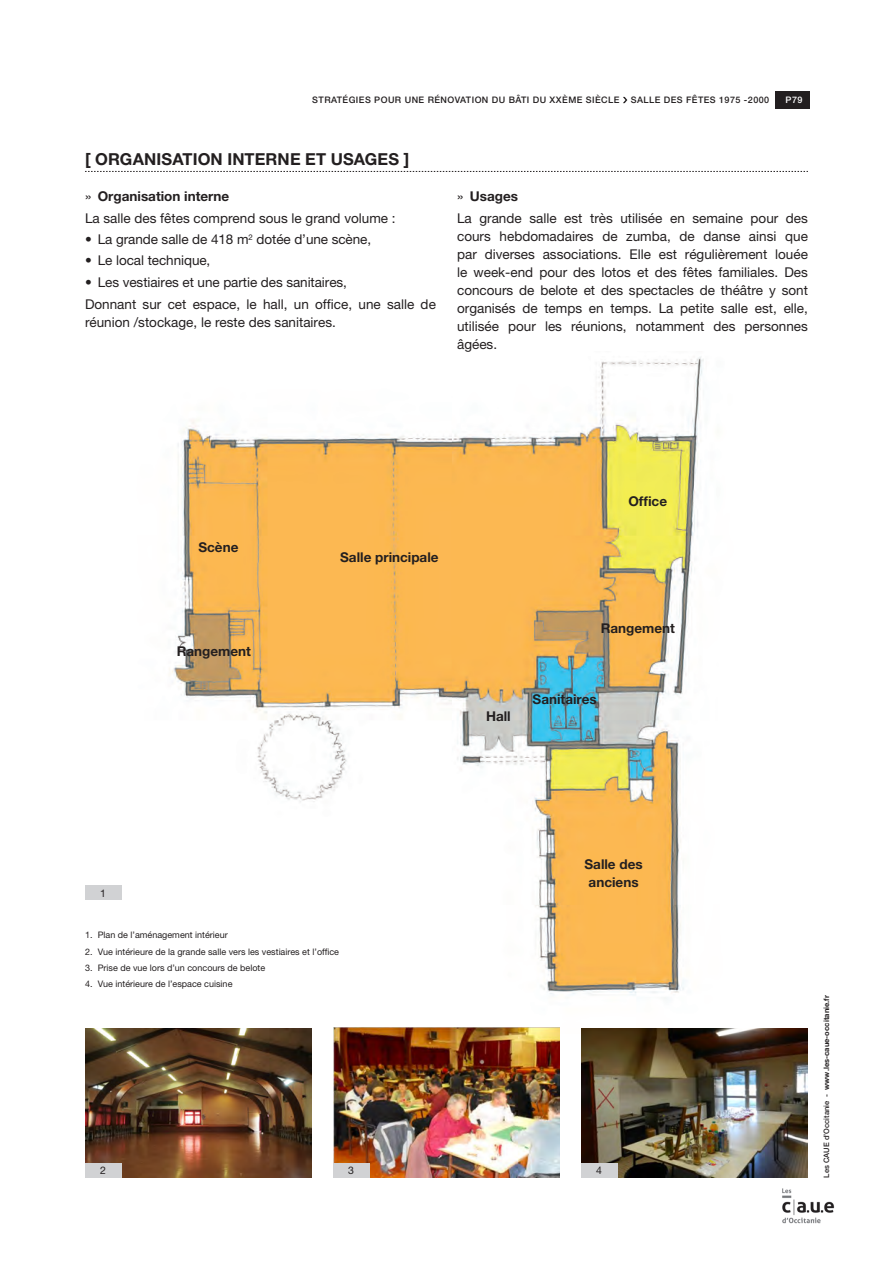
<style>
.page{position:relative;width:893px;height:1263px;background:#fff}
.page>*{position:absolute;margin:0;border:0;box-sizing:border-box;transform-origin:0 0}
.Contenu___Titre{font:700 16.5px "Helvetica Neue LT Pro";letter-spacing:.005em;color:#231f20}
.Contenu___texte{font:13.5px/18px "Helvetica Neue LT Pro";color:#231f20}
.Contenu___Liste{font:13.5px "Helvetica Neue LT Pro";letter-spacing:-.005em;color:#231f20}
.Contenu___texte-2{font:700 13.5px/18px "Helvetica Neue LT Pro";color:#231f20;text-align:center}
.Contenu___Sous-titre{font:700 13.5px "Helvetica Neue LT Pro";color:#231f20}
.légende___numérotati{font:10.5px "Helvetica Neue LT Pro";color:#231f20}
.légende___descriptif{font:9px "Helvetica Neue LT Pro";color:#231f20}
.t1{font:500 9px "Helvetica Neue LT Pro";letter-spacing:.05em;color:#231f20}
.t2{font:500 9px "Helvetica Neue LT Pro";color:#fff}
.t3{font:700 7.5px "Helvetica Neue LT Pro";color:#231f20}
.s1{font-weight:400}
.s2{font-weight:500}
</style>
<div class="page">
<img style="left:121px;top:357px;width:583px;height:642px">
<svg style="left:85px;top:171px;width:723px;height:1px"></svg>
<img style="left:333px;top:1027px;width:227px;height:151px">
<img style="left:85px;top:1028px;width:227px;height:150px">
<img style="left:581px;top:1028px;width:227px;height:150px">
<div style="left:85px;top:1163px;width:36px;height:15px;background:#d1d2d4"></div>
<div style="left:333px;top:1163px;width:36px;height:15px;background:#d1d2d4"></div>
<div style="left:581px;top:1163px;width:36px;height:15px;background:#d1d2d4"></div>
<div style="left:85px;top:885px;width:36px;height:15px;background:#d1d2d4"></div>
<svg style="left:623px;top:97px;width:4px;height:6px"></svg>
<div style="left:775px;top:91px;width:34px;height:17px;background:#231f20"></div>
<img style="left:782px;top:1188px;width:53px;height:36px">
<p class="t1" style="left:312px;top:95px;width:309px">STRATÉGIES POUR UNE RÉNOVATION DU BÂTI DU XXÈME SIÈCLE</p>
<p class="t1" style="left:631px;top:95px;width:140px">SALLE DES FÊTES 1975 -2000</p>
<p class="t2" style="left:785px;top:95px;width:18px">P79</p>
<p class="Contenu___Titre" style="left:85px;top:149px;width:326px">[ ORGANISATION INTERNE ET USAGES ]</p>
<p class="Contenu___Sous-titre" style="left:85px;top:188px;width:146px"><span class="s1">»</span> Organisation interne</p>
<p class="Contenu___texte" style="left:85px;top:209px;width:312px">La salle des fêtes comprend sous le grand volume :</p>
<p class="Contenu___Liste" style="left:85px;top:231px;width:288px">• La grande salle de 418 m<sup>2</sup> dotée d’une scène,</p>
<p class="Contenu___Liste" style="left:85px;top:252px;width:127px">• Le local technique,</p>
<p class="Contenu___Liste" style="left:85px;top:274px;width:263px">• Les vestiaires et une partie des sanitaires,</p>
<p class="Contenu___texte" style="left:85px;top:295px;width:352px">Donnant sur cet espace, le hall, un office, une salle de réunion /stockage, le reste des sanitaires.</p>
<p class="Contenu___Sous-titre" style="left:457px;top:188px;width:63px"><span class="s1">»</span> Usages</p>
<p class="Contenu___texte" style="left:457px;top:209px;width:352px;text-align:justify">La grande salle est très utilisée en semaine pour des cours hebdomadaires de zumba, de danse ainsi que par diverses associations. Elle est régulièrement louée le week-end pour des lotos et des fêtes familiales. Des concours de belote et des spectacles de théâtre y sont organisés de temps en temps. La petite salle est, elle, utilisée pour les réunions, notamment des personnes âgées.</p>
<p class="Contenu___texte-2" style="left:198px;top:537px;width:42px">Scène</p>
<p class="Contenu___texte-2" style="left:177px;top:641px;width:76px">Rangement</p>
<p class="Contenu___texte-2" style="left:340px;top:547px;width:100px">Salle principale</p>
<p class="Contenu___texte-2" style="left:628px;top:492px;width:40px">Office</p>
<p class="Contenu___texte-2" style="left:601px;top:618px;width:76px">Rangement</p>
<p class="Contenu___texte-2" style="left:486px;top:707px;width:26px">Hall</p>
<p class="Contenu___texte-2" style="left:533px;top:690px;width:66px">Sanitaires</p>
<p class="légende___numérotati" style="left:100px;top:886px;width:7px">1</p>
<p class="légende___descriptif" style="left:85px;top:930px;width:144px">1. Plan de l’aménagement intérieur</p>
<p class="légende___descriptif" style="left:85px;top:946px;width:256px">2. Vue intérieure de la grande salle vers les vestiaires et l’office</p>
<p class="légende___descriptif" style="left:85px;top:962px;width:182px">3. Prise de vue lors d’un concours de belote</p>
<p class="légende___descriptif" style="left:85px;top:978px;width:149px">4. Vue intérieure de l’espace cuisine</p>
<p class="Contenu___texte-2" style="left:584px;top:855px;width:60px">Salle des anciens</p>
<p class="légende___numérotati" style="left:100px;top:1164px;width:7px">2</p>
<p class="légende___numérotati" style="left:348px;top:1164px;width:7px">3</p>
<p class="légende___numérotati" style="left:596px;top:1164px;width:7px">4</p>
<p class="t3" style="left:822px;top:1177px;width:184px;rotate:-90deg"><span class="s2">Les CAUE d’Occitanie -</span> www.les-caue-occitanie.fr</p>
</div>
